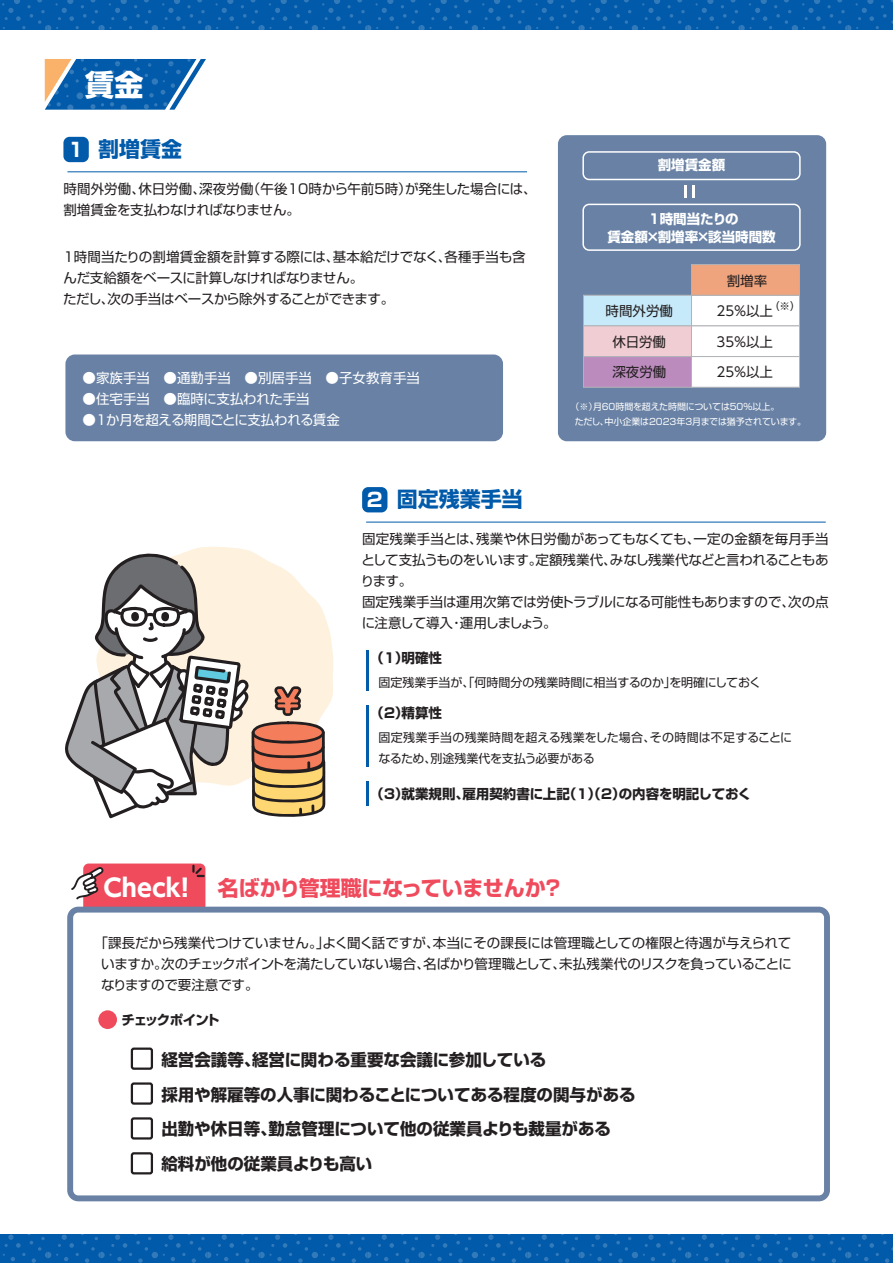
<style>
.page{position:relative;width:893px;height:1263px;background:#fff}
.page>*{position:absolute;margin:0;border:0;box-sizing:border-box;transform-origin:0 0}
.t1{font:700 29.55px "Shin Go Pro";color:#fff}
.t2{font:700 24.3px "UD Shin Go Pro";color:#fff}
.t3{font:700 21px "Shin Go Pro";letter-spacing:-.015em;color:#ef4b5d}
.t4{font:700 21px "Shin Go Pro";color:#015aaa}
.t5{font:700 19.35px "Shin Go Pro";color:#fff}
.t6{font:700 16.5px/34.5px "Shin Go Pro";color:#231f20}
.t7{font:13.5px/21px "Shin Go Pro";letter-spacing:-.015em;color:#231f20}
.t8{font:700 13.5px "Shin Go Pro";color:#231f20}
.t9{font:13.5px "Shin Go Pro";color:#fff}
.t10{font:700 13.5px/18px "Shin Go Pro";color:#fff;text-align:center}
.t11{font:13.5px "Shin Go Pro";letter-spacing:-.035em;color:#fff}
.t12{font:13.5px "UD Shin Go Pro";color:#231f20}
.t13{font:700 13.5px "Shin Go Pro";letter-spacing:-.09em;color:#231f20}
.t14{font:12px/21px "Shin Go Pro";color:#231f20}
.t15{font:10.5px "UD Shin Go Pro";color:#231f20}
.t16{font:9px/15px "Shin Go Pro";letter-spacing:-.02em;color:#fff}
</style>
<div class="page">
<svg style="left:195px;top:547px;width:138px;height:159px"></svg>
<svg style="left:67px;top:907px;width:763px;height:294px"></svg>
<div style="left:558px;top:135px;width:268px;height:306px;background:#6881a4;border-radius:9px"></div>
<div style="left:65px;top:354px;width:438px;height:87px;background:#6881a4;border-radius:9px"></div>
<div style="left:131px;top:1047px;width:22px;height:23px;border:2px solid #231f20;border-radius:2px"></div>
<div style="left:131px;top:1082px;width:22px;height:23px;border:2px solid #231f20;border-radius:2px"></div>
<div style="left:131px;top:1117px;width:22px;height:22px;border:2px solid #231f20;border-radius:2px"></div>
<div style="left:131px;top:1152px;width:22px;height:22px;border:2px solid #231f20;border-radius:2px"></div>
<div style="left:63px;top:137px;width:26px;height:25px;background:#015aaa;border-radius:6px"></div>
<hr style="left:67px;top:171px;width:460px;height:1px;background:#015aaa">
<div style="left:362px;top:487px;width:25px;height:25px;background:#015aaa;border-radius:6px"></div>
<hr style="left:366px;top:522px;width:460px;height:1px;background:#015aaa">
<svg style="left:45px;top:59px;width:161px;height:51px;background:#3d7cb4"></svg>
<div style="left:583px;top:295px;width:109px;height:31px;background:#c6eafa;border:1px solid #b2b3b7"></div>
<div style="left:691px;top:295px;width:109px;height:31px;background:#fff;border:1px solid #b2b3b7"></div>
<div style="left:691px;top:264px;width:109px;height:32px;background:#efa47d;border:1px solid #b2b3b7"></div>
<div style="left:583px;top:325px;width:109px;height:32px;background:#f0cdd3;border:1px solid #b2b3b7"></div>
<div style="left:691px;top:325px;width:109px;height:32px;background:#fff;border:1px solid #b2b3b7"></div>
<div style="left:583px;top:356px;width:109px;height:32px;background:#bb8bbe;border:1px solid #b2b3b7"></div>
<div style="left:691px;top:356px;width:109px;height:32px;background:#fff;border:1px solid #b2b3b7"></div>
<div style="left:582px;top:151px;width:219px;height:29px;border:2px solid #fff;border-radius:6px"></div>
<div style="left:582px;top:204px;width:219px;height:47px;border:2px solid #fff;border-radius:6px"></div>
<svg style="left:684px;top:185px;width:11px;height:13px"></svg>
<hr style="left:366px;top:651px;width:3px;height:40px;background:#015aaa">
<hr style="left:366px;top:781px;width:3px;height:25px;background:#015aaa">
<hr style="left:366px;top:705px;width:3px;height:61px;background:#015aaa">
<svg style="left:71px;top:863px;width:134px;height:55px"></svg>
<svg style="left:65px;top:549px;width:263px;height:270px"></svg>
<div style="left:98px;top:1010px;width:19px;height:19px;background:#ef4b5d;border-radius:50%"></div>
<svg style="left:0;top:0;width:893px;height:29px;background:#055dab"></svg>
<svg style="left:0;top:1234px;width:893px;height:29px;background:#055dab"></svg>
<h1 class="t1" style="left:85px;top:61px;width:60px">賃金</h1>
<h3 class="t4" style="left:98px;top:132px;width:85px">割増賃金</h3>
<p class="t7" style="left:63px;top:177px;width:475px">時間外労働、休日労働、深夜労働（午後10時から午前５時）が発生した場合には、割増賃金を支払わなければなりません。</p>
<h3 class="t5" style="left:68px;top:134px;width:17px">1</h3>
<p class="t7" style="left:63px;top:244px;width:464px">1時間当たりの割増賃金額を計算する際には、基本給だけでなく、各種手当も含んだ支給額をベースに計算しなければなりません。<br>ただし、次の手当はベースから除外することができます。</p>
<p class="t9" style="left:83px;top:366px;width:353px">●家族手当　●通勤手当　●別居手当　●子女教育手当　</p>
<p class="t9" style="left:83px;top:387px;width:242px">●住宅手当　●臨時に支払われた手当　</p>
<p class="t11" style="left:83px;top:408px;width:259px">●1か月を超える期間ごとに支払われる賃金</p>
<p class="t10" style="left:658px;top:155px;width:69px">割増賃金額</p>
<p class="t10" style="left:607px;top:208px;width:170px">1時間当たりの<br>賃金額×割増率×該当時間数</p>
<p class="t7" style="left:606px;top:299px;width:69px">時間外労働</p>
<p class="t7" style="left:612px;top:330px;width:55px">休日労働</p>
<p class="t7" style="left:612px;top:360px;width:55px">深夜労働</p>
<p class="t7" style="left:727px;top:268px;width:42px">割増率</p>
<p class="t15" style="left:769px;top:297px;width:33px">（※）</p>
<p class="t12" style="left:716px;top:300px;width:58px">25％以上</p>
<p class="t12" style="left:716px;top:331px;width:58px">35％以上</p>
<p class="t12" style="left:716px;top:361px;width:58px">25％以上</p>
<p class="t16" style="left:575px;top:398px;width:233px;text-indent:-4px">（※）月60時間を超えた時間については50％以上。<br>ただし、中小企業は2023年3月までは猶予されています。</p>
<h3 class="t4" style="left:397px;top:483px;width:127px">固定残業手当</h3>
<p class="t7" style="left:361px;top:527px;width:469px">固定残業手当とは、残業や休日労働があってもなくても、一定の金額を毎月手当として支払うものをいいます。定額残業代、みなし残業代などと言われることもあります。<br>固定残業手当は運用次第では労使トラブルになる可能性もありますので、次の点に注意して導入・運用しましょう。</p>
<h3 class="t5" style="left:367px;top:485px;width:17px">2</h3>
<p class="t8" style="left:370px;top:648px;width:73px">（１）明確性</p>
<p class="t14" style="left:379px;top:670px;width:384px">固定残業手当が、「何時間分の残業時間に相当するのか」を明確にしておく</p>
<p class="t8" style="left:370px;top:702px;width:73px">（２）精算性</p>
<p class="t14" style="left:378px;top:725px;width:415px">固定残業手当の残業時間を超える残業をした場合、その時間は不足することになるため、別途残業代を支払う必要がある</p>
<h2 class="t2" style="left:104px;top:867px;width:95px">Check！</h2>
<p class="t8" style="left:370px;top:783px;width:382px">（３）就業規則、雇用契約書に上記（１）（２）の内容を明記しておく</p>
<h3 class="t3" style="left:218px;top:871px;width:347px">名ばかり管理職になっていませんか？</h3>
<p class="t7" style="left:101px;top:931px;width:692px;text-align:justify;text-indent:-7px">「課長だから残業代つけていません。」よく聞く話ですが、本当にその課長には管理職としての権限と待遇が与えられていますか。次のチェックポイントを満たしていない場合、名ばかり管理職として、未払残業代のリスクを負っていることになりますので要注意です。</p>
<p class="t13" style="left:121px;top:1009px;width:100px">チェックポイント</p>
<p class="t6" style="left:161px;top:1041px;width:476px">経営会議等、経営に関わる重要な会議に参加している<br>採用や解雇等の人事に関わることについてある程度の関与がある出勤や休日等、勤怠管理について他の従業員よりも裁量がある<br>給料が他の従業員よりも高い</p>
</div>
